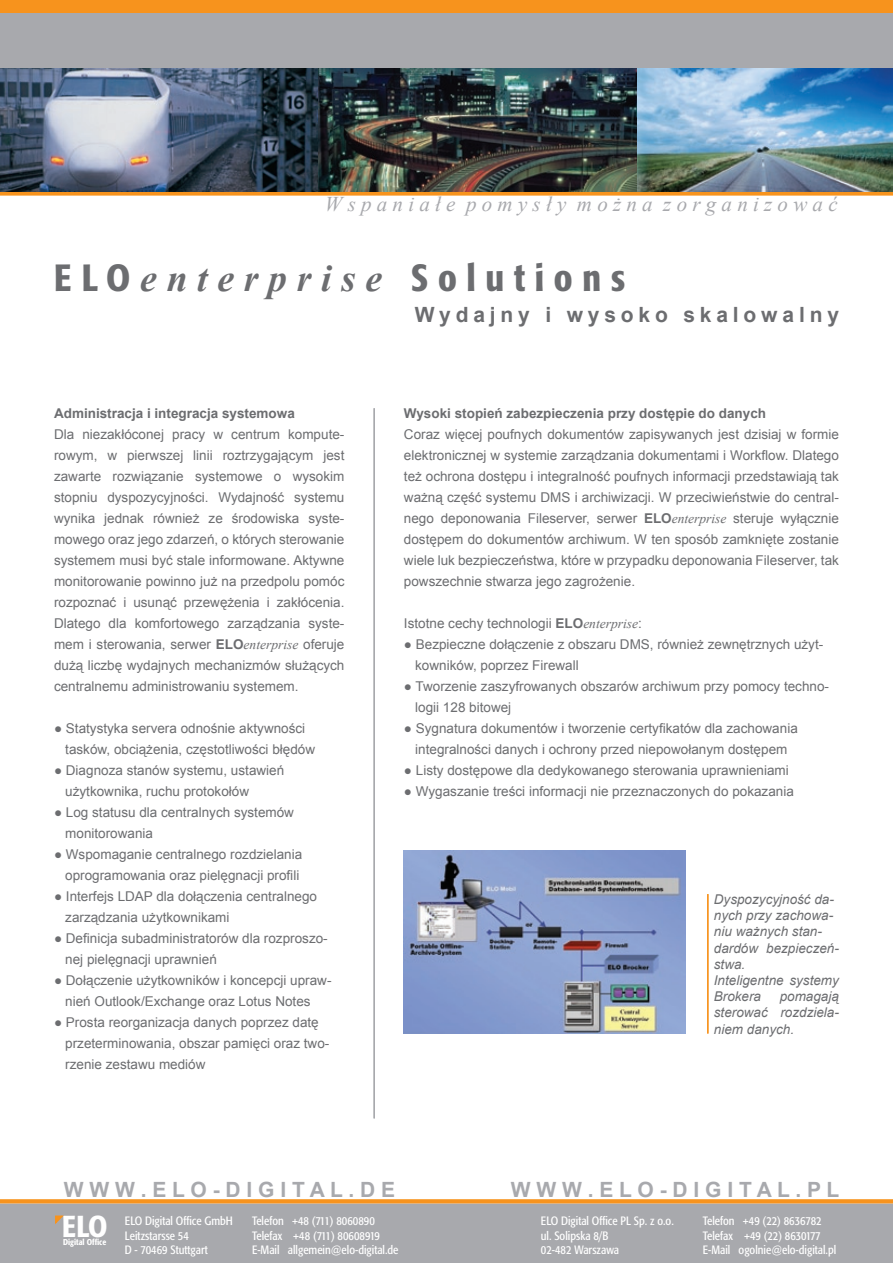
<style>
.page{position:relative;width:893px;height:1263px;background:#fff}
.page>*{position:absolute;margin:0;border:0;box-sizing:border-box;transform-origin:0 0}
.t1{font:500 condensed 37.5px "Formata";letter-spacing:.26em;color:#6c6d70}
.t2{font:500 condensed 30px "Formata";color:#fff}
.t3{font:700 21px "Arial";color:#a8a9ad}
.t4{font:italic 21px "Times New Roman";color:#a8a9ad}
.t5{font:700 21px "Arial";letter-spacing:.23em;color:#6c6d70}
.t6{font:13.5px/21px "Arial";color:#6c6d70}
.t7{font:italic 13.5px/16.2px "Arial";color:#6c6d70}
.t8{font:700 13.5px "Arial";color:#6c6d70}
.t9{font:condensed 12px "Formata";color:#fff}
.t10{font:500 condensed 8.4px "Formata";color:#fff}
.s1{font-family:"Times New Roman";font-weight:700;font-style:italic;font-stretch:normal}
.s2{font-weight:700}
.s3{font-family:"Times New Roman";font-style:italic}
</style>
<div class="page">
<svg style="left:0;top:191px;width:893px;height:5px;background:#d38c38"></svg>
<div style="left:0;top:13px;width:893px;height:55px;background:#a8a9ad"></div>
<div style="left:0;top:1203px;width:893px;height:60px;background:#a8a9ad"></div>
<svg style="left:0;top:1199px;width:893px;height:4px;background:#f79828"></svg>
<div style="left:0;top:0;width:893px;height:13px;background:#f7931d"></div>
<svg style="left:54px;top:1214px;width:12px;height:12px"></svg>
<hr style="left:373px;top:408px;width:2px;height:710px;background:#a8a9ad">
<hr style="left:707px;top:894px;width:2px;height:139px;background:#f7931d">
<img style="left:404px;top:850px;width:281px;height:184px">
<img style="left:0;top:68px;width:893px;height:123px">
<h3 class="t4" style="left:325px;top:190px;width:514px">W s p a n i a ł e p o m y s ł y m o ż n a z o r g a n i z o w a ć</h3>
<h1 class="t1" style="left:54px;top:255px;width:573px">ELO<span class="s1">enterprise</span> Solutions</h1>
<h3 class="t5" style="left:415px;top:301px;width:425px">Wydajny i wysoko skalowalny</h3>
<p class="t8" style="left:54px;top:404px;width:242px">Administracja i integracja systemowa</p>
<p class="t6" style="left:54px;top:424px;width:292px;text-align:justify">Dla niezakłóconej pracy w centrum kompute&shy;rowym, w pierwszej linii roztrzygającym jest zawarte rozwiązanie systemowe o wysokim stopniu dyspozycyjności. Wydajność systemu wynika jednak również ze środowiska syste&shy;mowego oraz jego zdarzeń, o których sterowanie systemem musi być stale informowane. Aktywne monitorowanie powinno już na przedpolu pomóc rozpoznać i usunąć przewężenia i zakłócenia.<br>Dlatego dla komfortowego zarządzania syste&shy;mem i sterowania, serwer <span class="s2">ELO</span><span class="s3">enterprise</span> oferuje dużą liczbę wydajnych mechanizmów służących centralnemu administrowaniu systemem.</p>
<p class="t6" style="left:65px;top:718px;width:251px;text-indent:-11px">● Statystyka servera odnośnie aktywności tasków, obciążenia, częstotliwości błędów</p>
<p class="t6" style="left:65px;top:760px;width:220px;text-indent:-11px">● Diagnoza stanów systemu, ustawień użytkownika, ruchu protokołów</p>
<p class="t6" style="left:65px;top:802px;width:230px;text-indent:-11px">● Log statusu dla centralnych systemów monitorowania</p>
<p class="t6" style="left:54px;top:844px;width:250px;text-align:right">● Wspomaganie centralnego rozdzielania oprogramowania oraz pielęgnacji profili</p>
<p class="t6" style="left:65px;top:886px;width:253px;text-indent:-11px">● Interfejs LDAP dla dołączenia centralnego zarządzania użytkownikami</p>
<p class="t6" style="left:65px;top:928px;width:264px;text-indent:-11px">● Definicja subadministratorów dla rozproszo&shy;nej pielęgnacji uprawnień</p>
<p class="t6" style="left:65px;top:970px;width:268px;text-indent:-11px">● Dołączenie użytkowników i koncepcji upraw&shy;nień Outlook/Exchange oraz Lotus Notes</p>
<p class="t6" style="left:65px;top:1012px;width:266px;text-indent:-11px">● Prosta reorganizacja danych poprzez datę przeterminowania, obszar pamięci oraz two&shy;rzenie zestawu mediów</p>
<p class="t8" style="left:404px;top:404px;width:364px">Wysoki stopień zabezpieczenia przy dostępie do danych</p>
<p class="t6" style="left:404px;top:424px;width:436px;text-align:justify">Coraz więcej poufnych dokumentów zapisywanych jest dzisiaj w formie elektronicznej w systemie zarządzania dokumentami i Workflow. Dlatego też ochrona dostępu i integralność poufnych informacji przedstawiają tak ważną część systemu DMS i archiwizacji. W przeciwieństwie do central&shy;nego deponowania Fileserver, serwer <span class="s2">ELO</span><span class="s3">enterprise</span> steruje wyłącznie dostępem do dokumentów archiwum. W ten sposób zamknięte zostanie wiele luk bezpieczeństwa, które w przypadku deponowania Fileserver, tak powszechnie stwarza jego zagrożenie.</p>
<p class="t6" style="left:404px;top:613px;width:239px">Istotne cechy technologii <span class="s2">ELO</span><span class="s3">enterprise</span>:</p>
<p class="t6" style="left:415px;top:634px;width:410px;text-indent:-11px">● Bezpieczne dołączenie z obszaru DMS, również zewnętrznych użyt&shy;kowników, poprzez Firewall</p>
<p class="t6" style="left:415px;top:676px;width:415px;text-indent:-11px">● Tworzenie zaszyfrowanych obszarów archiwum przy pomocy techno&shy;logii 128 bitowej</p>
<p class="t6" style="left:404px;top:718px;width:395px;text-align:center">● Sygnatura dokumentów i tworzenie certyfikatów dla zachowania integralności danych i ochrony przed niepowołanym dostępem</p>
<p class="t6" style="left:404px;top:760px;width:386px">● Listy dostępowe dla dedykowanego sterowania uprawnieniami</p>
<p class="t6" style="left:404px;top:781px;width:391px">● Wygaszanie treści informacji nie przeznaczonych do pokazania</p>
<p class="t7" style="left:714px;top:891px;width:127px">Dyspozycyjność da&shy;nych przy zachowa&shy;niu ważnych stan&shy;dardów bezpieczeń&shy;stwa.<br>Inteligentne systemy<br>Brokera</p>
<p class="t7" style="left:714px;top:988px;width:127px;text-align:justify;text-indent:66px">pomagają sterować rozdziela&shy;niem danych.</p>
<h3 class="t3" style="left:64px;top:1175px;width:333px">W W W . E L O - D I G I T A L . D E</h3>
<h3 class="t3" style="left:511px;top:1175px;width:330px">W W W . E L O - D I G I T A L . P L</h3>
<h2 class="t2" style="left:62px;top:1208px;width:47px">ELO</h2>
<p class="t10" style="left:63px;top:1236px;width:45px">Digital Office</p>
<p class="t9" style="left:125px;top:1214px;width:109px">ELO Digital Office GmbH</p>
<p class="t9" style="left:252px;top:1214px;width:124px">Telefon +48 (711) 8060890</p>
<p class="t9" style="left:125px;top:1228px;width:65px">Leitzstarsse 54</p>
<p class="t9" style="left:252px;top:1228px;width:129px">Telefax +48 (711) 80608919</p>
<p class="t9" style="left:125px;top:1243px;width:84px">D - 70469 Stuttgart</p>
<p class="t9" style="left:252px;top:1243px;width:148px">E-Mail allgemein@elo-digital.de</p>
<p class="t9" style="left:541px;top:1214px;width:134px">ELO Digital Office PL Sp. z o.o.</p>
<p class="t9" style="left:703px;top:1214px;width:120px">Telefon +49 (22) 8636782</p>
<p class="t9" style="left:541px;top:1228px;width:69px">ul. Solipska 8/B</p>
<p class="t9" style="left:703px;top:1228px;width:119px">Telefax +49 (22) 8630177</p>
<p class="t9" style="left:541px;top:1243px;width:80px">02-482 Warszawa</p>
<p class="t9" style="left:703px;top:1243px;width:135px">E-Mail ogolnie@elo-digital.pl</p>
</div>
